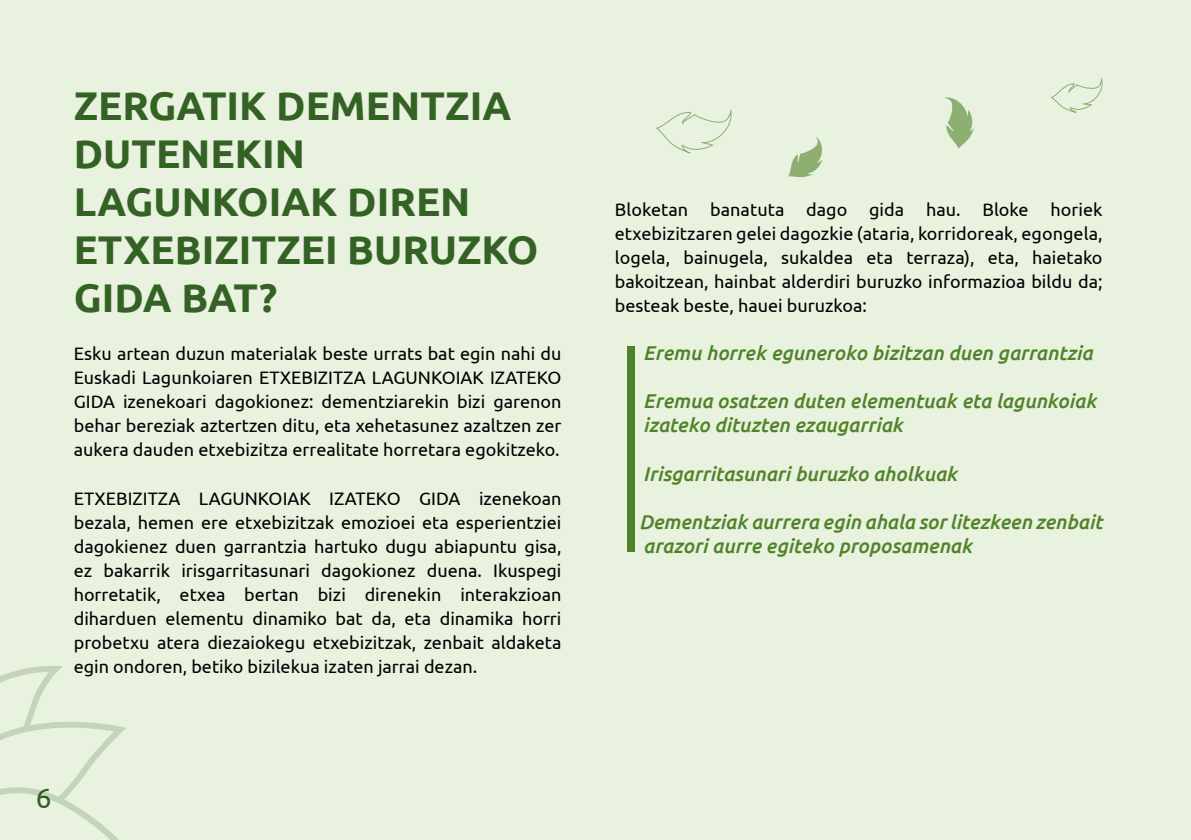
<style>
.page{position:relative;width:1191px;height:840px;background:#fff}
.page>*{position:absolute;margin:0;border:0;box-sizing:border-box;transform-origin:0 0}
.t1{font:700 40px/48px "Ubuntu";color:#346225}
.t2{font:28px "Ubuntu";color:#346225}
.t3{font:italic 500 20px/24px "Ubuntu";color:#508329}
.t4{font:18px/24px "Ubuntu";color:#000;text-align:justify}
</style>
<div class="page">
<div style="left:0;top:0;width:1191px;height:839px;background:#e9f2df"></div>
<svg style="left:0;top:666px;width:126px;height:173px"></svg>
<svg style="left:656px;top:109px;width:76px;height:45px"></svg>
<svg style="left:788px;top:137px;width:34px;height:41px"></svg>
<svg style="left:944px;top:97px;width:31px;height:52px"></svg>
<svg style="left:1051px;top:77px;width:52px;height:36px"></svg>
<div style="left:627px;top:346px;width:7px;height:205px;background:#508329"></div>
<h1 class="t1" style="left:74px;top:81px;width:466px">ZERGATIK DEMENTZIA<br>DUTENEKIN<br>LAGUNKOIAK DIREN<br>ETXEBIZITZEI BURUZKO<br>GIDA BAT?</h1>
<p class="t4" style="left:74px;top:341px;width:489px">Esku artean duzun materialak beste urrats bat egin nahi du Euskadi Lagunkoiaren ETXEBIZITZA LAGUNKOIAK IZATEKO GIDA izenekoari dagokionez: dementziarekin bizi garenon behar bereziak aztertzen ditu, eta xehetasunez azaltzen zer aukera dauden etxebizitza errealitate horretara egokitzeko.</p>
<p class="t4" style="left:74px;top:485px;width:489px">ETXEBIZITZA LAGUNKOIAK IZATEKO GIDA izenekoan bezala, hemen ere etxebizitzak emozioei eta esperientziei dagokienez duen garrantzia hartuko dugu abiapuntu gisa, ez bakarrik irisgarritasunari dagokionez duena. Ikuspegi horretatik, etxea bertan bizi direnekin interakzioan diharduen elementu dinamiko bat da, eta dinamika horri probetxu atera diezaiokegu etxebizitzak, zenbait aldaketa egin ondoren, betiko bizilekua izaten jarrai dezan.</p>
<h2 class="t2" style="left:36px;top:780px;width:17px">6</h2>
<p class="t4" style="left:615px;top:197px;width:489px">Bloketan banatuta dago gida hau. Bloke horiek etxebizitzaren gelei dagozkie (ataria, korridoreak, egongela, logela, bainugela, sukaldea eta terraza), eta, haietako bakoitzean, hainbat alderdiri buruzko informazioa bildu da; besteak beste, hauei buruzkoa:</p>
<p class="t3" style="left:643px;top:340px;width:451px">Eremu horrek eguneroko bizitzan duen garrantzia</p>
<p class="t3" style="left:643px;top:388px;width:455px">Eremua osatzen duten elementuak eta lagunkoiak izateko dituzten ezaugarriak</p>
<p class="t3" style="left:643px;top:460px;width:315px">Irisgarritasunari buruzko aholkuak</p>
<p class="t3" style="left:639px;top:508px;width:465px">Dementziak aurrera egin ahala sor litezkeen zenbait arazori aurre egiteko proposamenak</p>
</div>
